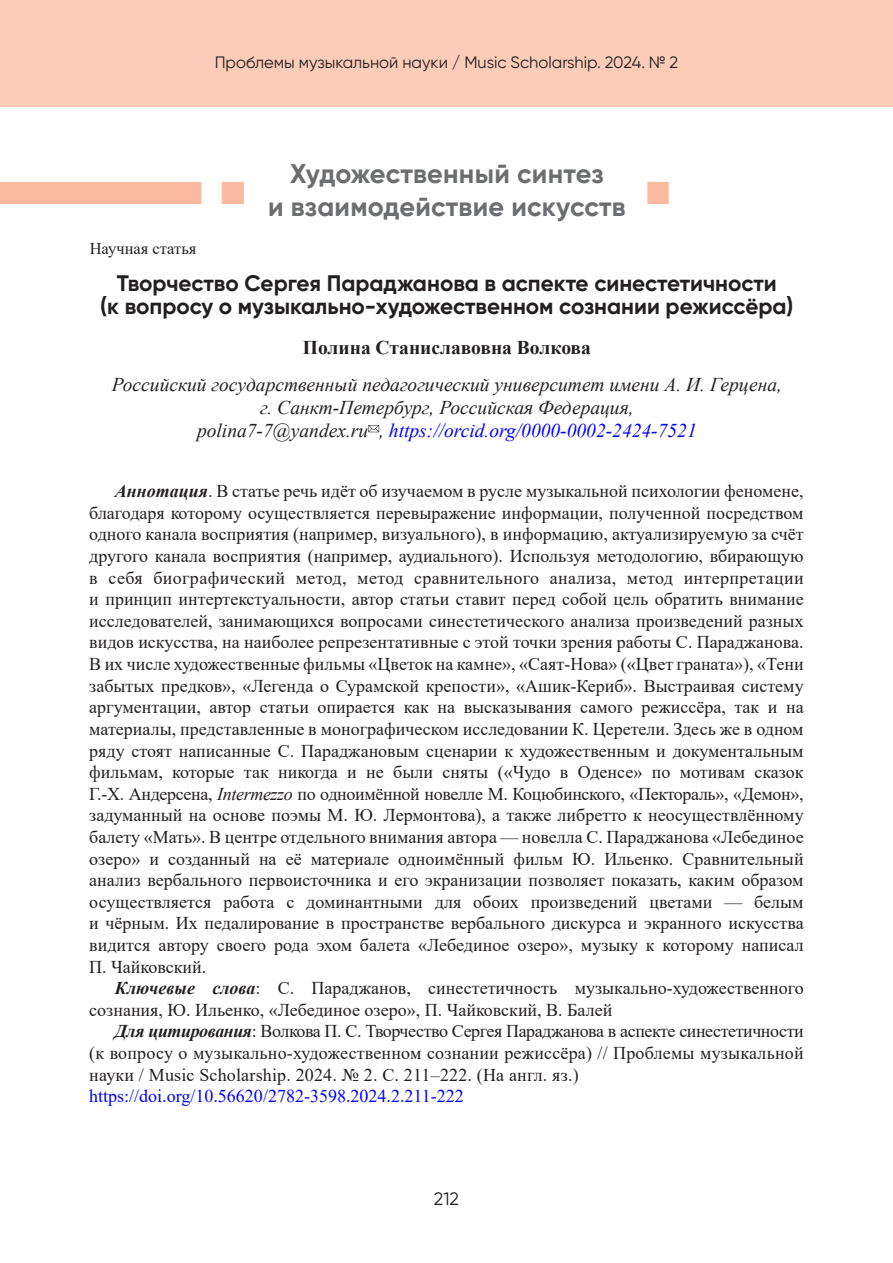
<style>
.page{position:relative;width:893px;height:1263px;background:#fff}
.page>*{position:absolute;margin:0;border:0;box-sizing:border-box;transform-origin:0 0}
.Рубрика{font:700 27px "Gilroy";letter-spacing:.01em;color:#6c6d70}
.Заголовок{font:700 22.5px "Gilroy";color:#231f20}
.Академия{font:italic 19.5px "Times New Roman";color:#231f20}
.Академия-2{font:italic 19.5px "Times New Roman";color:#00f}
.Автор{font:700 19.5px "Times New Roman";color:#231f20}
.Литература{font:18px/21.6px "Times New Roman";color:#231f20;text-align:justify}
.Литература_DOI{font:18px "Times New Roman";color:#00f}
.t1{font:18px "Gilroy";color:#231f20}
.t2{font:16.5px "Gilroy";color:#231f20}
.Удк{font:16.5px "Times New Roman";color:#231f20}
.s1{color:#231f20}
.s2{font-weight:700;font-style:italic}
.s3{font-style:italic}
</style>
<div class="page">
<div style="left:0;top:0;width:893px;height:107px;background:#fcccb8"></div>
<svg style="left:368px;top:425px;width:11px;height:7px"></svg>
<svg style="left:0;top:182px;width:669px;height:22px"></svg>
<p class="t2" style="left:215px;top:53px;width:465px">Проблемы музыкальной науки / Music Scholarship. 2024. № 2</p>
<p class="Рубрика" style="left:290px;top:157px;width:315px">Художественный синтез</p>
<p class="Рубрика" style="left:268px;top:189px;width:359px">и взаимодействие искусств</p>
<p class="Удк" style="left:90px;top:237px;width:108px">Научная статья</p>
<p class="Заголовок" style="left:117px;top:269px;width:661px">Творчество Сергея Параджанова в аспекте синестетичности</p>
<p class="Заголовок" style="left:100px;top:292px;width:695px">(к вопросу о музыкально-художественном сознании режиссёра)</p>
<p class="Автор" style="left:303px;top:334px;width:289px">Полина Станиславовна Волкова</p>
<p class="Академия" style="left:112px;top:371px;width:672px">Российский государственный педагогический университет имени А. И. Герцена,</p>
<p class="Академия" style="left:260px;top:394px;width:375px">г. Санкт-Петербург, Российская Федерация,</p>
<p class="Академия-2" style="left:197px;top:416px;width:501px"><span class="s1">polina7-7@yandex.ru ,</span> https://orcid.org/0000-0002-2424-7521</p>
<p class="Литература" style="left:89px;top:480px;width:716px;text-indent:26px"><span class="s2">Аннотация</span>. В статье речь идёт об изучаемом в русле музыкальной психологии феномене, благодаря которому осуществляется перевыражение информации, полученной посредством одного канала восприятия (например, визуального), в информацию, актуализируемую за счёт другого канала восприятия (например, аудиального). Используя методологию, вбирающую в себя биографический метод, метод сравнительного анализа, метод интерпретации и принцип интертекстуальности, автор статьи ставит перед собой цель обратить внимание исследователей, занимающихся вопросами синестетического анализа произведений разных видов искусства, на наиболее репрезентативные с этой точки зрения работы С. Параджанова.<br>В их числе художественные фильмы «Цветок на камне», «Саят-Нова» («Цвет граната»), «Тени забытых предков», «Легенда о Сурамской крепости», «Ашик-Кериб». Выстраивая систему аргументации, автор статьи опирается как на высказывания самого режиссёра, так и на материалы, представленные в монографическом исследовании К. Церетели. Здесь же в одном ряду стоят написанные С. Параджановым сценарии к художественным и документальным фильмам, которые так никогда и не были сняты («Чудо в Оденсе» по мотивам сказок Г.-Х. Андерсена, <span class="s3">Intermezzo</span> по одноимённой новелле М. Коцюбинского, «Пектораль», «Демон», задуманный на основе поэмы М. Ю. Лермонтова), а также либретто к неосуществлённому балету «Мать». В центре отдельного внимания автора — новелла С. Параджанова «Лебединое озеро» и созданный на её материале одноимённый фильм Ю. Ильенко. Сравнительный анализ вербального первоисточника и его экранизации позволяет показать, каким образом осуществляется работа с доминантными для обоих произведений цветами — белым и чёрным. Их педалирование в пространстве вербального дискурса и экранного искусства видится автору своего рода эхом балета «Лебединое озеро», музыку к которому написал П. Чайковский.</p>
<p class="Литература" style="left:89px;top:977px;width:716px;text-indent:26px"><span class="s2">Ключевые слова</span>: С. Параджанов, синестетичность музыкально-художественного сознания, Ю. Ильенко, «Лебединое озеро», П. Чайковский, В. Балей</p>
<p class="Литература" style="left:89px;top:1020px;width:716px;text-indent:26px"><span class="s2">Для цитирования</span>: Волкова П. С. Творчество Сергея Параджанова в аспекте синестетичности (к вопросу о музыкально-художественном сознании режиссёра) // Проблемы музыкальной науки / Music Scholarship. 2024. № 2. С. 211–222. (На англ. яз.)</p>
<p class="Литература_DOI" style="left:89px;top:1083px;width:376px">https://doi.org/10.56620/2782-3598.2024.2.211-222</p>
<p class="t1" style="left:434px;top:1188px;width:27px">212</p>
</div>
